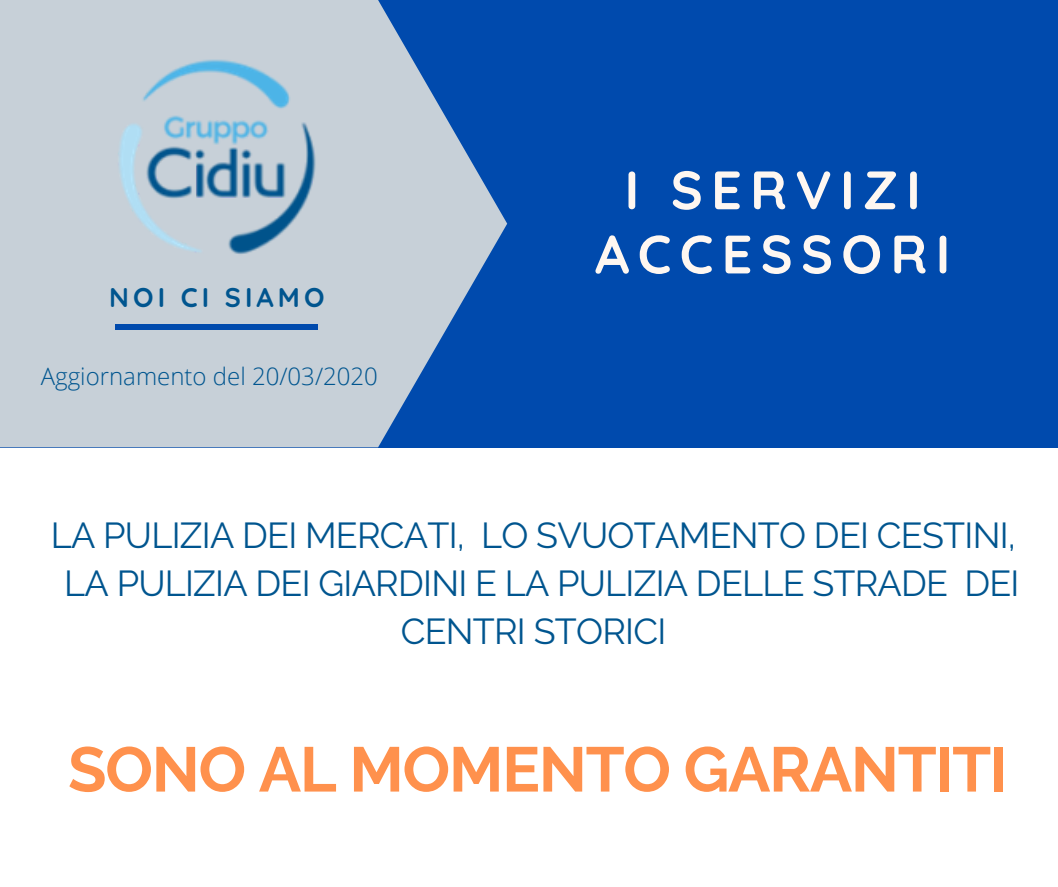
<style>
.page{position:relative;width:1058px;height:887px;background:#fff}
.page>*{position:absolute;margin:0;border:0;box-sizing:border-box;transform-origin:0 0}
.t1{font:700 63px "Raleway";letter-spacing:-.02em;color:#ff914d}
.t2{font:700 54px/64.2px "Quicksand";letter-spacing:.15em;color:#fef7f1;text-align:center}
.t3{font:36px/48.2px "Raleway";letter-spacing:-.02em;color:#00558f;text-align:center}
.t4{font:700 27px "Quicksand";letter-spacing:.15em;color:#00558f}
.t5{font:300 24px "Open Sans";color:#00558f}
</style>
<div class="page">
<div style="left:0;top:0;width:1058px;height:447px;background:#004aad"></div>
<svg style="left:0;top:0;width:507px;height:447px;fill:#c7d0d8"></svg>
<div style="left:116px;top:324px;width:202px;height:5px;background:#004aad"></div>
<img style="left:115px;top:56px;width:204px;height:203px">
<p class="t4" style="left:109px;top:280px;width:217px">NOI CI SIAMO</p>
<p class="t5" style="left:41px;top:359px;width:339px">Aggiornamento del 20/03/2020</p>
<h2 class="t2" style="left:595px;top:157px;width:357px">I SERVIZI<br>ACCESSORI</h2>
<p class="t3" style="left:51px;top:510px;width:970px">LA PULIZIA DEI MERCATI, LO SVUOTAMENTO DEI CESTINI,<br>LA PULIZIA DEI GIARDINI E LA PULIZIA DELLE STRADE DEI<br>CENTRI STORICI</p>
<h1 class="t1" style="left:68px;top:732px;width:941px">SONO AL MOMENTO GARANTITI</h1>
</div>
